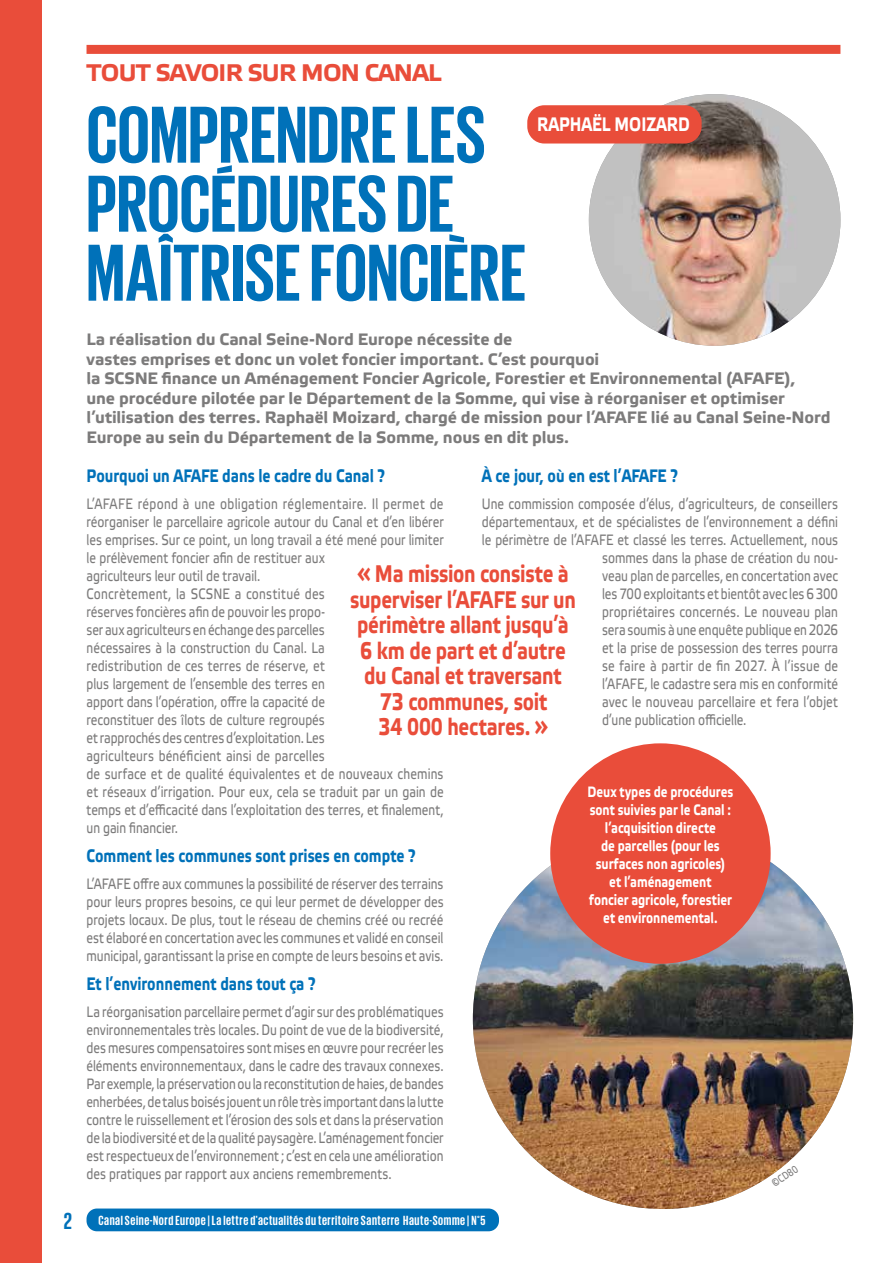
<style>
.page{position:relative;width:893px;height:1263px;background:#fff}
.page>*{position:absolute;margin:0;border:0;box-sizing:border-box;transform-origin:0 0}
.t1{font:700 82.5px/69px "Giorgio Sans";letter-spacing:.005em;color:#0071b9}
.t2{font:700 24px/25.5px "Etelka Narrow Text Pro";letter-spacing:-.01em;color:#e94d3a;text-align:center}
.t3{font:700 24px "Elektra Text Pro";letter-spacing:-.03em;color:#e94d3a}
.t4{font:700 23.7px "Giorgio Sans";color:#0071b9}
.t5{font:700 19.5px "Etelka Narrow Text Pro";color:#fff}
.t6{font:700 18px "Etelka Narrow Text Pro";color:#0071b9}
.t7{font:700 16.5px/19.5px "Elektra Text Pro";letter-spacing:-.005em;color:#7c7b7b}
.t8{font:15px/18px "Etelka Narrow Text Pro";letter-spacing:.005em;color:#7c7b7b;text-align:justify}
.t9{font:700 15px/18px "Etelka Narrow Text Pro";letter-spacing:-.005em;color:#fff;text-align:center}
.t10{font:700 13.5px "Giorgio Sans";letter-spacing:.045em;color:#fff}
.t11{font:10.5px "Etelka Narrow Text Pro";color:#7c7b7b}
</style>
<div class="page">
<div style="left:87px;top:1208px;width:412px;height:23px;background:#0071b9;border-radius:10px"></div>
<div style="left:0;top:0;width:42px;height:1263px;background:#e94d3a"></div>
<div style="left:87px;top:45px;width:753px;height:9px;background:#e94d3a"></div>
<img style="left:473px;top:829px;width:380px;height:380px;border-radius:190px">
<img style="left:589px;top:94px;width:251px;height:252px;border-radius:126px">
<div style="left:527px;top:105px;width:175px;height:39px;background:#e94d3a;border-radius:17px"></div>
<div style="left:550px;top:743px;width:221px;height:221px;background:#e94d3a;border-radius:50%"></div>
<h3 class="t4" style="left:64px;top:1209px;width:10px">2</h3>
<h2 class="t3" style="left:87px;top:59px;width:356px">TOUT SAVOIR SUR MON CANAL</h2>
<h1 class="t1" style="left:87px;top:98px;width:441px">COMPRENDRE LES<br>PROCÉDURES DE<br>MAÎTRISE FONCIÈRE</h1>
<p class="t7" style="left:87px;top:330px;width:745px">La réalisation du Canal Seine-Nord Europe nécessite de<br>vastes emprises et donc un volet foncier important. C’est pourquoi<br>la SCSNE finance un Aménagement Foncier Agricole, Forestier et Environnemental (AFAFE),<br>une procédure pilotée par le Département de la Somme, qui vise à réorganiser et optimiser l’utilisation des terres. Raphaël Moizard, chargé de mission pour l’AFAFE lié au Canal Seine-Nord Europe au sein du Département de la Somme, nous en dit plus.</p>
<h3 class="t5" style="left:537px;top:114px;width:154px">RAPHAËL MOIZARD</h3>
<p class="t6" style="left:482px;top:466px;width:197px">À ce jour, où en est l’AFAFE ?</p>
<p class="t8" style="left:482px;top:495px;width:358px">Une commission composée d’élus, d’agriculteurs, de conseillers</p>
<p class="t8" style="left:482px;top:513px;width:358px">départementaux, et de spécialistes de l’environnement a défini</p>
<p class="t8" style="left:482px;top:531px;width:358px">le périmètre de l’AFAFE et classé les terres. Actuellement, nous</p>
<p class="t8" style="left:602px;top:549px;width:238px">sommes dans la phase de création du nou-</p>
<p class="t8" style="left:602px;top:567px;width:238px">veau plan de parcelles, en concertation avec</p>
<p class="t8" style="left:602px;top:585px;width:237px">les 700 exploitants et bientôt avec les 6 300</p>
<p class="t8" style="left:602px;top:603px;width:237px">propriétaires concernés. Le nouveau plan</p>
<p class="t8" style="left:602px;top:621px;width:238px">sera soumis à une enquête publique en 2026</p>
<p class="t8" style="left:602px;top:639px;width:238px">et la prise de possession des terres pourra</p>
<p class="t8" style="left:602px;top:657px;width:238px">se faire à partir de fin 2027. À l’issue de</p>
<p class="t8" style="left:602px;top:675px;width:238px">l’AFAFE, le cadastre sera mis en conformité</p>
<p class="t8" style="left:602px;top:693px;width:238px">avec le nouveau parcellaire et fera l’objet</p>
<p class="t8" style="left:602px;top:711px;width:146px">d’une publication officielle.</p>
<p class="t6" style="left:87px;top:466px;width:300px">Pourquoi un AFAFE dans le cadre du Canal ?</p>
<p class="t8" style="left:87px;top:495px;width:359px;text-align:left">L’AFAFE répond à une obligation réglementaire. Il permet de réorganiser le parcellaire agricole autour du Canal et d’en libérer les emprises. Sur ce point, un long travail a été mené pour limiter le prélèvement foncier afin de restituer aux<br>agriculteurs leur outil de travail.<br>Concrètement, la SCSNE a constitué des<br>réserves foncières afin de pouvoir les propo-<br>ser aux agriculteurs en échange des parcelles<br>nécessaires à la construction du Canal. La<br>redistribution de ces terres de réserve, et<br>plus largement de l’ensemble des terres en<br>apport dans l’opération, offre la capacité de<br>reconstituer des îlots de culture regroupés<br>et rapprochés des centres d’exploitation. Les<br>agriculteurs bénéficient ainsi de parcelles<br>de surface et de qualité équivalentes et de nouveaux chemins et réseaux d’irrigation. Pour eux, cela se traduit par un gain de temps et d’efficacité dans l’exploitation des terres, et finalement, un gain financier.</p>
<p class="t6" style="left:87px;top:846px;width:331px">Comment les communes sont prises en compte ?</p>
<p class="t8" style="left:87px;top:875px;width:359px">L’AFAFE offre aux communes la possibilité de réserver des terrains pour leurs propres besoins, ce qui leur permet de développer des projets locaux. De plus, tout le réseau de chemins créé ou recréé est élaboré en concertation avec les communes et validé en conseil municipal, garantissant la prise en compte de leurs besoins et avis.</p>
<p class="t6" style="left:87px;top:974px;width:230px">Et l’environnement dans tout ça ?</p>
<p class="t8" style="left:87px;top:1003px;width:359px">La réorganisation parcellaire permet d’agir sur des problématiques environnementales très locales. Du point de vue de la biodiversité, des mesures compensatoires sont mises en œuvre pour recréer les éléments environnementaux, dans le cadre des travaux connexes.<br>Par exemple, la préservation ou la reconstitution de haies, de bandes enherbées, de talus boisés jouent un rôle très important dans la lutte contre le ruissellement et l’érosion des sols et dans la préservation de la biodiversité et de la qualité paysagère. L’aménagement foncier est respectueux de l’environnement ; c’est en cela une amélioration des pratiques par rapport aux anciens remembrements.</p>
<h2 class="t2" style="left:350px;top:563px;width:227px">« Ma mission consiste à superviser l’AFAFE sur un périmètre allant jusqu’à<br>6 km de part et d’autre du Canal et traversant<br>73 communes, soit<br>34 000 hectares. »</h2>
<p class="t9" style="left:587px;top:784px;width:147px">Deux types de procédures sont suivies par le Canal : l’acquisition directe<br>de parcelles (pour les surfaces non agricoles)<br>et l’aménagement<br>foncier agricole, forestier et environnemental.</p>
<p class="t11" style="left:770px;top:1179px;width:31px;rotate:-34deg">©CD80</p>
<p class="t10" style="left:99px;top:1213px;width:388px">Canal Seine-Nord Europe | La lettre d'actualités du territoire Santerre Haute-Somme | N°5</p>
</div>
